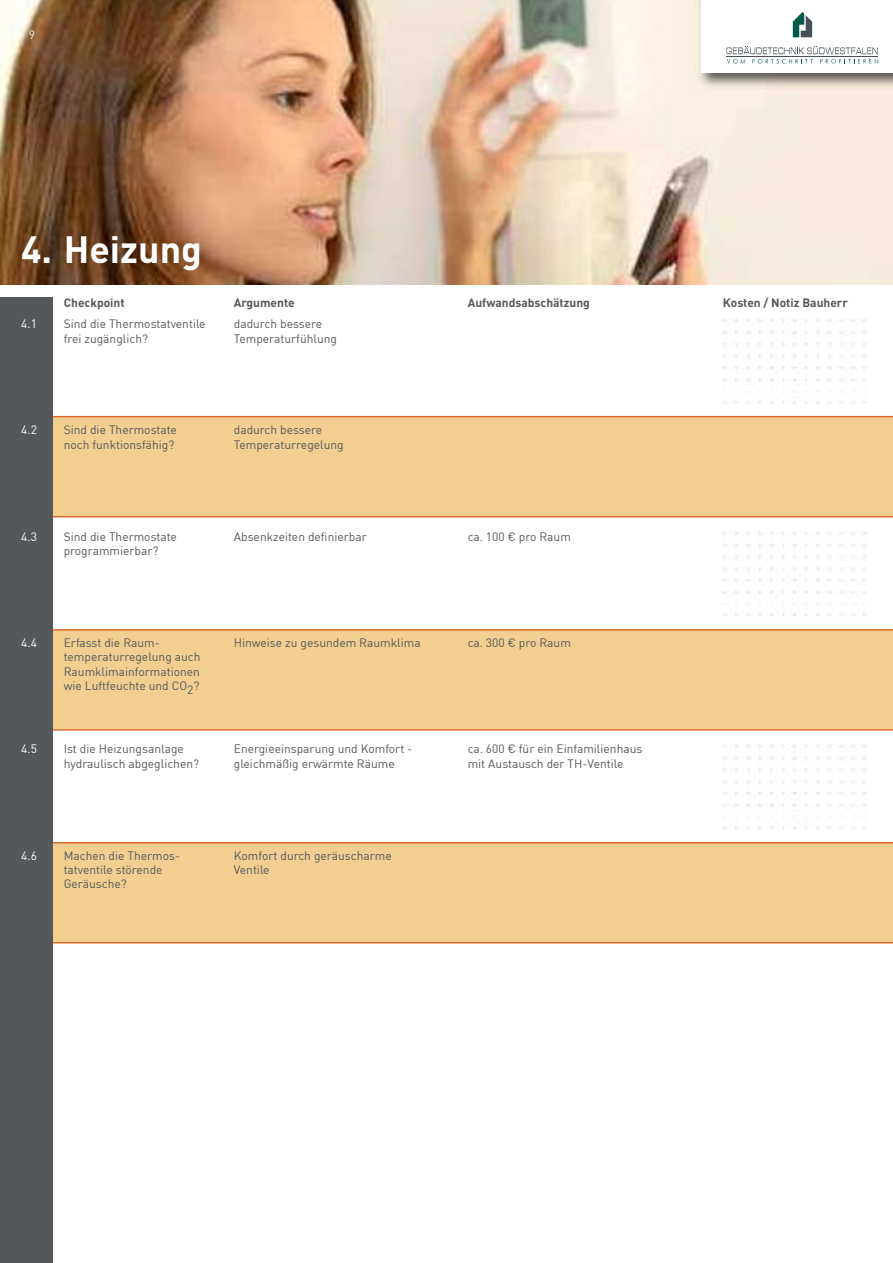
<style>
.page{position:relative;width:893px;height:1263px;background:#fff}
.page>*{position:absolute;margin:0;border:0;box-sizing:border-box;transform-origin:0 0}
.t1{font:700 37.5px "DIN Pro";color:#fff}
.t2{font:12px/14.4px "DIN Pro";color:#54585c}
.t3{font:700 12px "DIN Pro";color:#54585c}
.t4{font:12px "DIN Pro";color:#fff}
</style>
<div class="page">
<div style="left:52px;top:842px;width:841px;height:101px;background:#f2ce90"></div>
<div style="left:52px;top:416px;width:841px;height:101px;background:#f2ce90"></div>
<div style="left:52px;top:629px;width:841px;height:102px;background:#f2ce90"></div>
<div style="left:0;top:298px;width:52px;height:965px;background:#54585c"></div>
<img style="left:723px;top:319px;width:144px;height:85px">
<div style="left:723px;top:425px;width:149px;height:85px;background:#f4ce90"></div>
<img style="left:723px;top:531px;width:144px;height:85px">
<div style="left:723px;top:638px;width:149px;height:85px;background:#f4ce90"></div>
<img style="left:723px;top:744px;width:144px;height:85px">
<img style="left:0;top:0;width:893px;height:285px">
<img style="left:694px;top:0;width:199px;height:92px">
<div style="left:702px;top:0;width:191px;height:72px;background:#fff"></div>
<svg style="left:793px;top:12px;width:19px;height:25px"></svg>
<svg style="left:726px;top:46px;width:152px;height:18px"></svg>
<div style="left:723px;top:850px;width:149px;height:85px;background:#f4ce90"></div>
<p class="t4" style="left:29px;top:30px;width:8px">9</p>
<h1 class="t1" style="left:21px;top:236px;width:182px">4. Heizung</h1>
<p class="t3" style="left:64px;top:298px;width:62px">Checkpoint</p>
<p class="t3" style="left:234px;top:298px;width:63px">Argumente</p>
<p class="t3" style="left:468px;top:298px;width:124px">Aufwandsabschätzung</p>
<p class="t3" style="left:723px;top:298px;width:127px">Kosten / Notiz Bauherr</p>
<p class="t4" style="left:21px;top:319px;width:17px">4.1</p>
<p class="t2" style="left:64px;top:318px;width:143px">Sind die Thermostatventile frei zugänglich?</p>
<p class="t2" style="left:234px;top:318px;width:105px">dadurch bessere<br>Temperaturfühlung</p>
<p class="t4" style="left:21px;top:425px;width:17px">4.2</p>
<p class="t2" style="left:64px;top:424px;width:115px">Sind die Thermostate noch funktionsfähig?</p>
<p class="t2" style="left:234px;top:424px;width:111px">dadurch bessere<br>Temperaturregelung</p>
<p class="t4" style="left:21px;top:531px;width:17px">4.3</p>
<p class="t2" style="left:64px;top:530px;width:115px">Sind die Thermostate</p>
<p class="t2" style="left:234px;top:530px;width:134px">Absenkzeiten definierbar</p>
<p class="t2" style="left:64px;top:545px;width:96px">programmierbar?</p>
<p class="t4" style="left:21px;top:638px;width:17px">4.4</p>
<p class="t2" style="left:64px;top:637px;width:98px">Erfasst die Raum-</p>
<p class="t2" style="left:234px;top:637px;width:188px">Hinweise zu gesundem Raumklima</p>
<p class="t2" style="left:64px;top:651px;width:138px;text-align:justify">temperaturregelung auch Raumklimainformationen wie Luftfeuchte und CO2?</p>
<p class="t2" style="left:468px;top:530px;width:105px">ca. 100 € pro Raum</p>
<p class="t2" style="left:468px;top:637px;width:105px">ca. 300 € pro Raum</p>
<p class="t4" style="left:21px;top:744px;width:17px">4.5</p>
<p class="t2" style="left:64px;top:743px;width:137px">Ist die Heizungsanlage hydraulisch abgeglichen?</p>
<p class="t2" style="left:468px;top:743px;width:176px">ca. 600 € für ein Einfamilienhaus mit Austausch der TH-Ventile</p>
<p class="t2" style="left:234px;top:743px;width:180px">Energieeinsparung und Komfort - gleichmäßig erwärmte Räume</p>
<p class="t4" style="left:21px;top:850px;width:17px">4.6</p>
<p class="t2" style="left:64px;top:849px;width:118px">Machen die Thermos&shy;tatventile störende<br>Geräusche?</p>
<p class="t2" style="left:234px;top:849px;width:159px">Komfort durch geräuscharme<br>Ventile</p>
</div>
